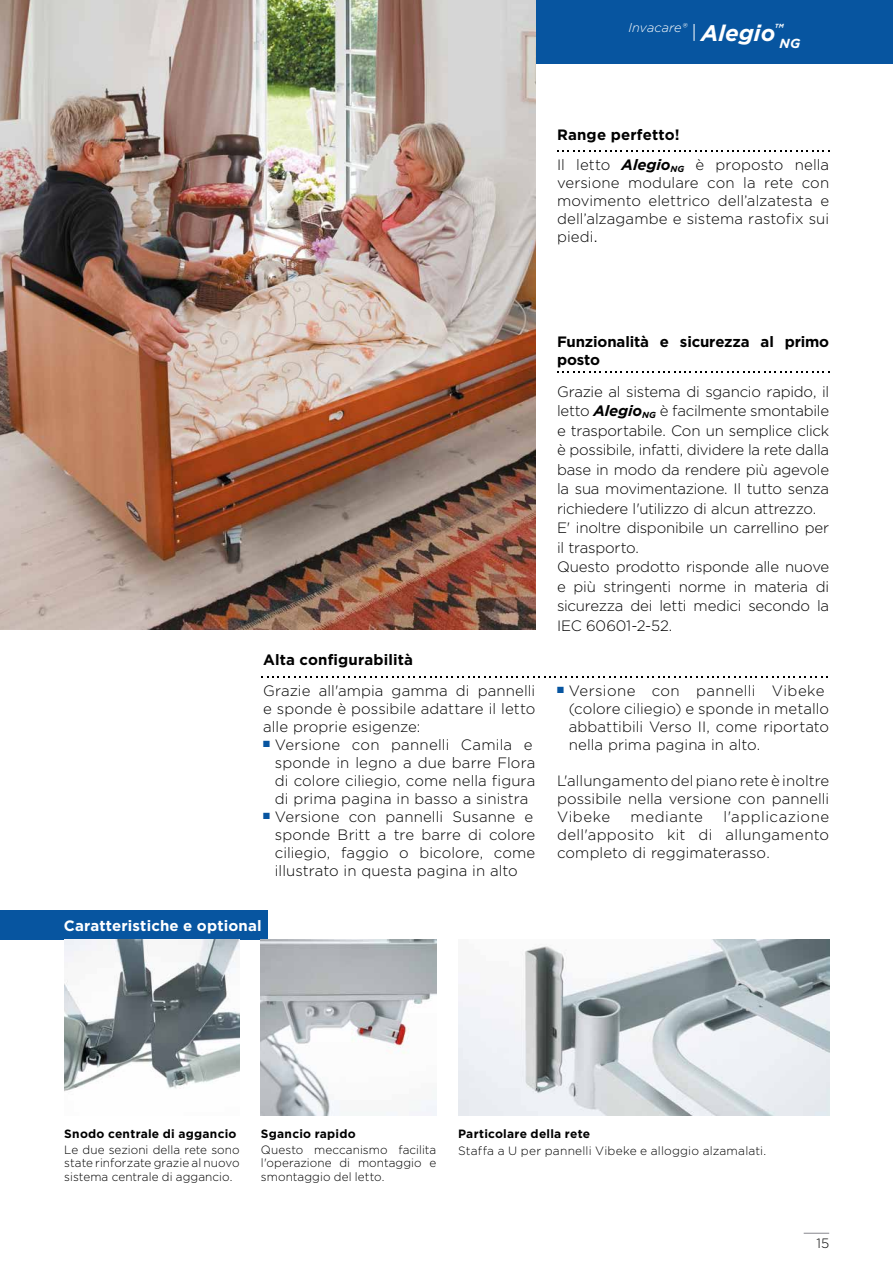
<style>
.page{position:relative;width:893px;height:1263px;background:#fff}
.page>*{position:absolute;margin:0;border:0;box-sizing:border-box;transform-origin:0 0}
.t1{font:300 15px/18px "Gotham";color:#000}
.t2{font:700 15px/18px "Gotham";letter-spacing:-.005em;color:#000}
.t3{font:700 15px "Gotham";letter-spacing:.01em;color:#fff}
.t4{font:300 15px "Gotham";letter-spacing:.03em;color:#000}
.t5{font:300 13.5px "Gotham";color:#000}
.t6{font:italic 700 13.05px "Gotham";color:#fff}
.t7{font:italic 300 12.75px "Gotham";letter-spacing:.01em;color:#fff}
.t8{font:300 12px/13.5px "Gotham";letter-spacing:.005em;color:#000;text-align:justify}
.t9{font:700 12px "Gotham";letter-spacing:.02em;color:#000}
.s1{font-weight:700;font-size:22.5px}
.s2{font-weight:700;font-size:13.05px}
.s3{font-weight:700}
.s4{font-weight:700;font-style:italic}
</style>
<div class="page">
<div style="left:0;top:910px;width:267px;height:30px;background:#0755a0"></div>
<div style="left:536px;top:0;width:357px;height:64px;background:#0755a0"></div>
<img style="left:0;top:0;width:536px;height:629px">
<img style="left:64px;top:940px;width:176px;height:152px">
<img style="left:261px;top:940px;width:175px;height:175px">
<img style="left:458px;top:940px;width:371px;height:175px">
<svg style="left:557px;top:150px;width:272px;height:2px"></svg>
<svg style="left:557px;top:371px;width:272px;height:2px"></svg>
<svg style="left:261px;top:676px;width:567px;height:1px"></svg>
<svg style="left:694px;top:24px;width:1px;height:17px"></svg>
<svg style="left:804px;top:1233px;width:25px;height:1px"></svg>
<p class="t7" style="left:628px;top:19px;width:156px">Invacare® <span class="s1">Alegio</span><span class="s2">™</span></p>
<p class="t6" style="left:779px;top:35px;width:22px">NG</p>
<p class="t1" style="left:557px;top:118px;width:274px;line-height:30.8px"><span class="s3">Range perfetto!<br></span>Il letto <span class="s4">Alegio</span><sub>NG</sub> è proposto nella</p>
<p class="t1" style="left:557px;top:174px;width:274px;text-align:justify">versione modulare con la rete con movimento elettrico dell’alzatesta e dell’alzagambe e sistema rastofix sui piedi.</p>
<p class="t2" style="left:263px;top:651px;width:151px">Alta configurabilità</p>
<p class="t1" style="left:263px;top:681px;width:274px;text-align:justify">Grazie all'ampia gamma di pannelli e sponde è possibile adattare il letto alle proprie esigenze:</p>
<p class="t1" style="left:275px;top:735px;width:262px;text-indent:-12px"><sup>■</sup> Versione con pannelli Camila e sponde in legno a due barre Flora di colore ciliegio, come nella figura di prima pagina in basso a sinistra</p>
<p class="t1" style="left:275px;top:807px;width:262px;text-indent:-12px"><sup>■</sup> Versione con pannelli Susanne e sponde Britt a tre barre di colore ciliegio, faggio o bicolore, come illustrato in questa pagina in alto</p>
<p class="t3" style="left:64px;top:915px;width:199px">Caratteristiche e optional</p>
<p class="t2" style="left:557px;top:332px;width:274px">Funzionalità e sicurezza al primo posto</p>
<p class="t1" style="left:557px;top:381px;width:274px;line-height:19.5px">Grazie al sistema di sgancio rapido, il letto <span class="s4">Alegio</span><sub>NG</sub> è facilmente smontabile e trasportabile. Con un semplice click è possibile, infatti, dividere la rete dalla base in modo da rendere più agevole la sua movimentazione. Il tutto senza richiedere l'utilizzo di alcun attrezzo.<br>E' inoltre disponibile un carrellino per il trasporto.<br>Questo prodotto risponde alle nuove e più stringenti norme in materia di sicurezza dei letti medici secondo la IEC 60601-2-52.</p>
<p class="t1" style="left:569px;top:681px;width:262px;text-indent:-12px"><sup>■</sup> Versione con pannelli Vibeke (colore ciliegio) e sponde in metallo abbattibili Verso II, come riportato nella prima pagina in alto.</p>
<p class="t1" style="left:557px;top:771px;width:274px;text-align:justify">L'allungamento del piano rete è inoltre possibile nella versione con pannelli Vibeke</p>
<p class="t1" style="left:557px;top:807px;width:274px;text-align:justify;text-indent:166px">l'applicazione dell'apposito kit di allungamento completo di reggimaterasso.</p>
<p class="t4" style="left:631px;top:807px;width:74px">mediante</p>
<p class="t9" style="left:64px;top:1126px;width:174px">Snodo centrale di aggancio</p>
<p class="t8" style="left:64px;top:1142px;width:177px">Le due sezioni della rete sono state rinforzate grazie al nuovo sistema centrale di aggancio.</p>
<p class="t9" style="left:261px;top:1126px;width:96px">Sgancio rapido</p>
<p class="t8" style="left:261px;top:1142px;width:177px">Questo meccanismo facilita l'operazione di montaggio e smontaggio del letto.</p>
<p class="t9" style="left:458px;top:1126px;width:134px">Particolare della rete</p>
<p class="t8" style="left:458px;top:1143px;width:310px">Staffa a U per pannelli Vibeke e alloggio alzamalati.</p>
<p class="t5" style="left:816px;top:1234px;width:14px">15</p>
</div>
